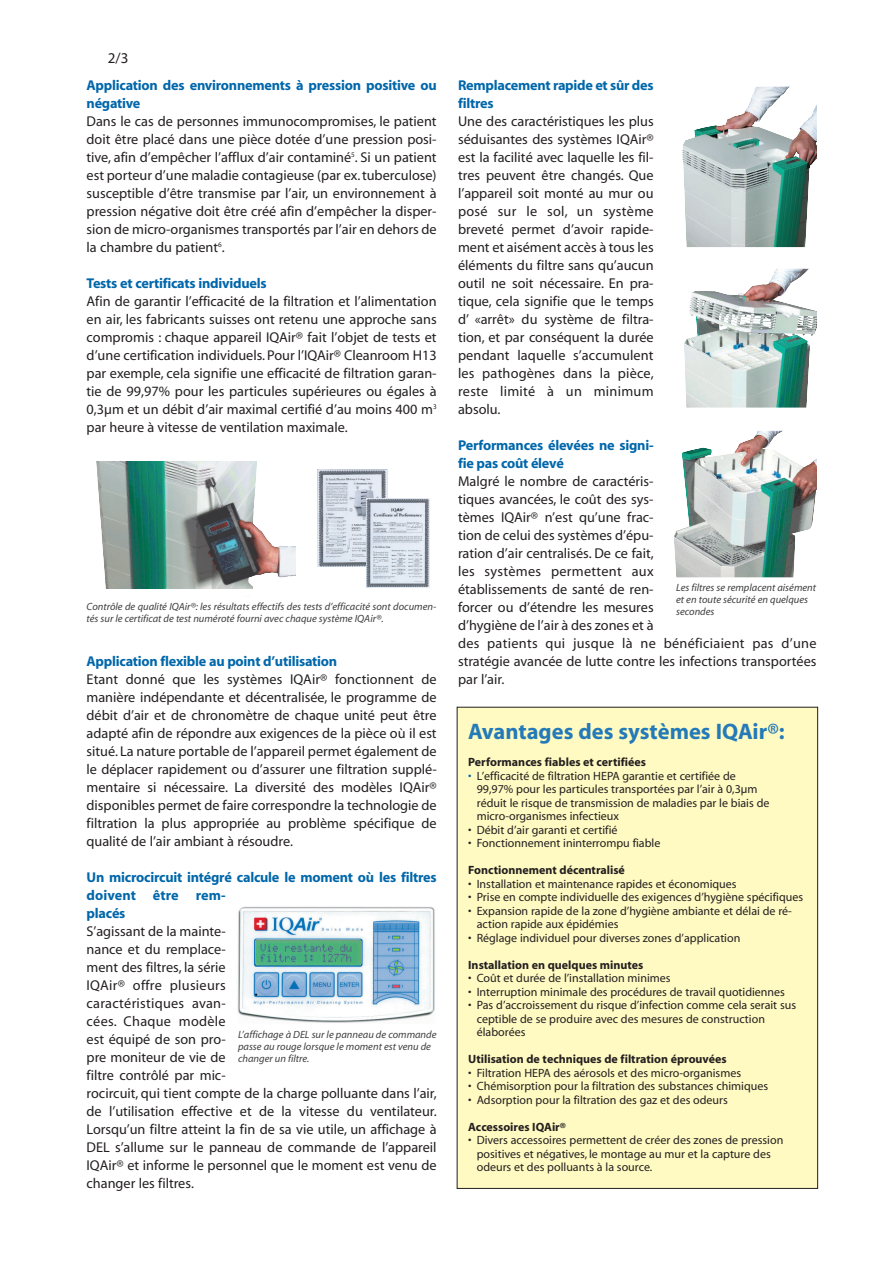
<style>
.page{position:relative;width:893px;height:1263px;background:#fff}
.page>*{position:absolute;margin:0;border:0;box-sizing:border-box;transform-origin:0 0}
.t1{font:700 22.5px "Myriad";color:#247ab8}
.t2{font:15px "Myriad";color:#231f20}
.t3{font:14.25px/18px "Myriad";color:#231f20;text-align:justify}
.t4{font:700 14.25px/18px "Myriad";letter-spacing:-.015em;color:#0067aa}
.t5{font:12px/13.5px "Myriad";color:#231f20}
.t6{font:700 12px "Myriad";color:#231f20}
.t7{font:italic 10.5px/12px "Myriad";color:#3e3e3f}
.s1{color:#0067aa}
</style>
<div class="page">
<div style="left:457px;top:707px;width:360px;height:481px;background:#fffac1"></div>
<img style="left:96px;top:461px;width:200px;height:128px">
<img style="left:674px;top:430px;width:143px;height:148px">
<img style="left:684px;top:268px;width:133px;height:140px">
<img style="left:317px;top:469px;width:70px;height:97px">
<svg style="left:367px;top:587px;width:62px;height:1px"></svg>
<img style="left:367px;top:499px;width:62px;height:88px">
<img style="left:682px;top:86px;width:135px;height:161px">
<img style="left:237px;top:906px;width:198px;height:117px">
<img style="left:255px;top:939px;width:107px;height:26px">
<p class="t2" style="left:108px;top:52px;width:22px">2/3</p>
<p class="t4" style="left:87px;top:77px;width:351px">Application des environnements à pression positive ou négative</p>
<p class="t3" style="left:87px;top:113px;width:351px">Dans le cas de personnes immunocompromises, le patient doit être placé dans une pièce dotée d’une pression posi&shy;tive, afin d’empêcher l’afflux d’air contaminé<sup>5</sup>. Si un patient est porteur d’une maladie contagieuse (par ex. tuberculose) susceptible d’être transmise par l’air, un environnement à pression négative doit être créé afin d’empêcher la disper&shy;sion de micro-organismes transportés par l’air en dehors de la chambre du patient<sup>6</sup>.</p>
<p class="t4" style="left:87px;top:275px;width:181px">Tests et certificats individuels</p>
<p class="t3" style="left:87px;top:293px;width:351px">Afin de garantir l’efficacité de la filtration et l’alimentation en air, les fabricants suisses ont retenu une approche sans compromis : chaque appareil IQAir® fait l’objet de tests et d’une certification individuels. Pour l’IQAir® Cleanroom H13 par exemple, cela signifie une efficacité de filtration garan&shy;tie de 99,97% pour les particules supérieures ou égales à 0,3µm et un débit d’air maximal certifié d’au moins 400 m<sup>3 </sup>par heure à vitesse de ventilation maximale.</p>
<p class="t7" style="left:87px;top:602px;width:351px">Contrôle de qualité IQAir®: les résultats effectifs des tests d’efficacité sont documen&shy;tés sur le certificat de test numéroté fourni avec chaque système IQAir®.</p>
<p class="t4" style="left:87px;top:653px;width:252px">Application flexible au point d’utilisation</p>
<p class="t3" style="left:87px;top:671px;width:351px">Etant donné que les systèmes IQAir® fonctionnent de manière indépendante et décentralisée, le programme de débit d’air et de chronomètre de chaque unité peut être adapté afin de répondre aux exigences de la pièce où il est situé. La nature portable de l’appareil permet également de le déplacer rapidement ou d’assurer une filtration supplé&shy;mentaire si nécessaire. La diversité des modèles IQAir® disponibles permet de faire correspondre la technologie de filtration la plus appropriée au problème spécifique de qualité de l’air ambiant à résoudre.</p>
<p class="t4" style="left:87px;top:869px;width:351px">Un microcircuit intégré calcule le moment où les filtres doivent être rem-<br>placés</p>
<p class="t3" style="left:87px;top:923px;width:351px;text-align:left">S’agissant de la mainte-<br>nance et du remplace-<br>ment des filtres, la série<br>IQAir® offre plusieurs<br>caractéristiques avan-<br>cées. Chaque modèle<br>est équipé de son pro-<br>pre moniteur de vie de<br>filtre contrôlé par mic-<br>rocircuit, qui tient compte de la charge polluante dans l’air, de l’utilisation effective et de la vitesse du ventilateur.<br>Lorsqu’un filtre atteint la fin de sa vie utile, un affichage à DEL s’allume sur le panneau de commande de l’appareil IQAir® et informe le personnel que le moment est venu de changer les filtres.</p>
<p class="t7" style="left:238px;top:1029px;width:200px">L’affichage à DEL sur le panneau de commande passe au rouge lorsque le moment est venu de changer un filtre.</p>
<p class="t4" style="left:458px;top:77px;width:197px">Remplacement rapide et sûr des filtres</p>
<p class="t3" style="left:458px;top:113px;width:197px">Une des caractéristiques les plus séduisantes des systèmes IQAir® est la facilité avec laquelle les fil&shy;tres peuvent être changés. Que l’appareil soit monté au mur ou posé sur le sol, un système breveté permet d’avoir rapide&shy;ment et aisément accès à tous les éléments du filtre sans qu’aucun outil ne soit nécessaire. En pra&shy;tique, cela signifie que le temps d’ «arrêt» du système de filtra&shy;tion, et par conséquent la durée pendant laquelle s’accumulent les pathogènes dans la pièce, reste limité à un minimum absolu.</p>
<p class="t4" style="left:458px;top:437px;width:197px">Performances élevées ne signi&shy;fie pas coût élevé</p>
<p class="t3" style="left:458px;top:473px;width:360px;text-align:left">Malgré le nombre de caractéris-<br>tiques avancées, le coût des sys-<br>tèmes IQAir® n’est qu’une frac-<br>tion de celui des systèmes d’épu-<br>ration d’air centralisés. De ce fait,<br>les systèmes permettent aux<br>établissements de santé de ren-<br>forcer ou d’étendre les mesures<br>d’hygiène de l’air à des zones et à<br>des patients qui jusque là ne bénéficiaient pas d’une stratégie avancée de lutte contre les infections transportées par l’air.</p>
<p class="t7" style="left:676px;top:583px;width:141px">Les filtres se remplacent aisément et en toute sécurité en quelques secondes</p>
<h1 class="t1" style="left:468px;top:723px;width:318px">Avantages des systèmes IQAir®:</h1>
<p class="t6" style="left:468px;top:758px;width:179px">Performances fiables et certifiées</p>
<p class="t5" style="left:476px;top:770px;width:294px;text-indent:-9px"><span class="s1">•</span> L’efficacité de filtration HEPA garantie et certifiée de 99,97% pour les particules transportées par l’air à 0,3µm réduit le risque de transmission de maladies par le biais de micro-organismes infectieux</p>
<p class="t5" style="left:468px;top:824px;width:151px">• Débit d’air garanti et certifié</p>
<p class="t5" style="left:468px;top:837px;width:194px">• Fonctionnement ininterrompu fiable</p>
<p class="t6" style="left:468px;top:866px;width:158px">Fonctionnement décentralisé</p>
<p class="t5" style="left:468px;top:878px;width:270px">• Installation et maintenance rapides et économiques</p>
<p class="t5" style="left:468px;top:891px;width:336px">• Prise en compte individuelle des exigences d’hygiène spécifiques</p>
<p class="t5" style="left:476px;top:905px;width:317px;text-indent:-9px">• Expansion rapide de la zone d’hygiène ambiante et délai de ré&shy;action rapide aux épidémies</p>
<p class="t5" style="left:468px;top:932px;width:273px">• Réglage individuel pour diverses zones d’application</p>
<p class="t6" style="left:468px;top:960px;width:177px">Installation en quelques minutes</p>
<p class="t5" style="left:468px;top:972px;width:204px">• Coût et durée de l’installation minimes</p>
<p class="t5" style="left:468px;top:986px;width:318px">• Interruption minimale des procédures de travail quotidiennes</p>
<p class="t5" style="left:476px;top:999px;width:321px;text-indent:-9px">• Pas d’accroissement du risque d’infection comme cela serait sus ceptible de se produire avec des mesures de construction élaborées</p>
<p class="t6" style="left:468px;top:1055px;width:260px">Utilisation de techniques de filtration éprouvées</p>
<p class="t5" style="left:468px;top:1067px;width:274px">• Filtration HEPA des aérosols et des micro-organismes</p>
<p class="t5" style="left:468px;top:1080px;width:301px">• Chémisorption pour la filtration des substances chimiques</p>
<p class="t5" style="left:468px;top:1094px;width:261px">• Adsorption pour la filtration des gaz et des odeurs</p>
<p class="t6" style="left:468px;top:1122px;width:99px">Accessoires IQAir®</p>
<p class="t5" style="left:476px;top:1134px;width:308px;text-indent:-9px">• Divers accessoires permettent de créer des zones de pression positives et négatives, le montage au mur et la capture des odeurs et des polluants à la source.</p>
</div>
